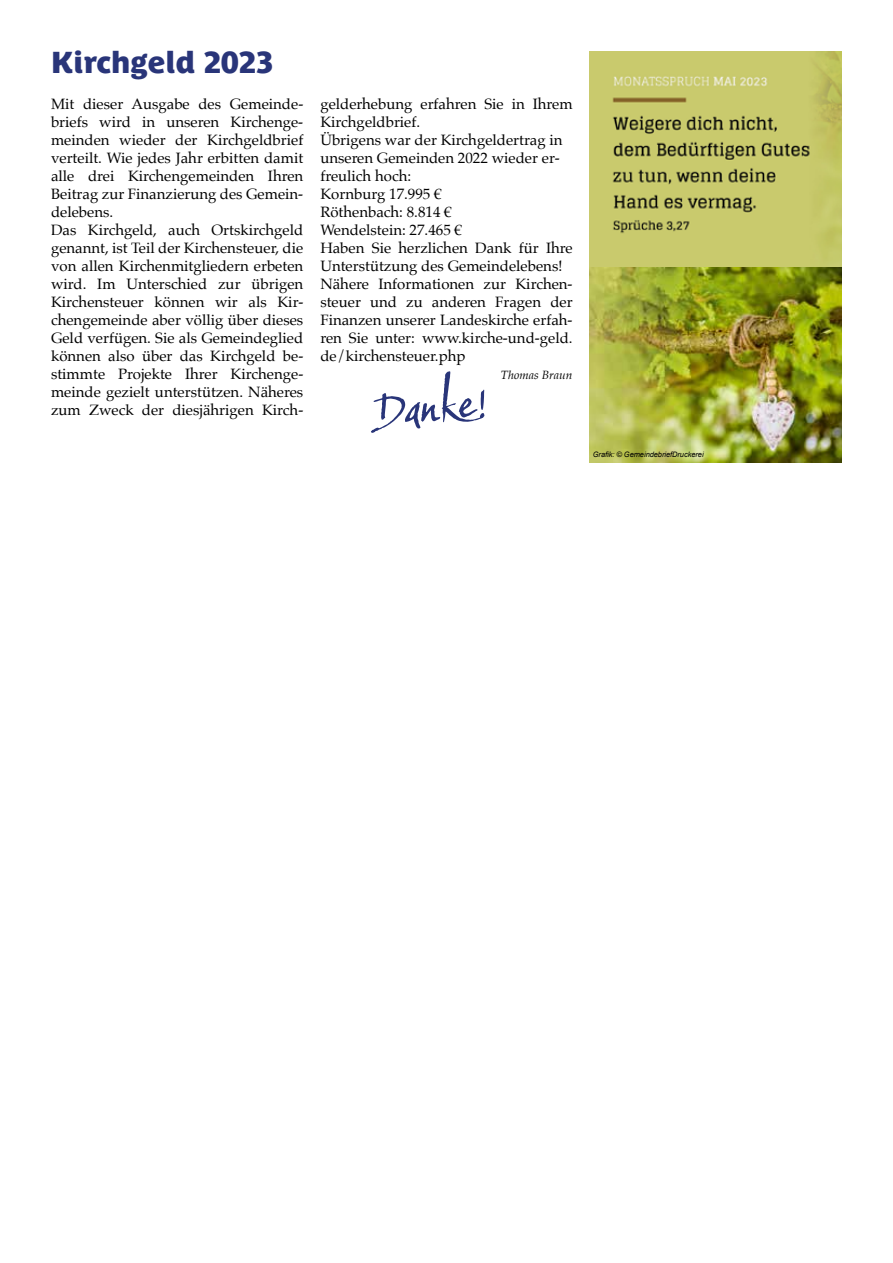
<style>
.page{position:relative;width:893px;height:1263px;background:#fff}
.page>*{position:absolute;margin:0;border:0;box-sizing:border-box;transform-origin:0 0}
.t1{font:50.4px "Baka Too";color:#293579}
.t2{font:30px "Parisine Plus Std Sombre";color:#293579}
.t3{font:15px/18px "Palatino";color:#000}
.t4{font:italic 12px "Palatino";color:#000}
.t5{font:italic 7.5px "Arial";letter-spacing:-.01em;color:#000}
</style>
<div class="page">
<img style="left:590px;top:51px;width:252px;height:216px">
<img style="left:590px;top:267px;width:252px;height:195px">
<h2 class="t2" style="left:51px;top:45px;width:224px">Kirchgeld 2023</h2>
<p class="t3" style="left:51px;top:95px;width:254px">Mit dieser Ausgabe des Gemeinde&shy;briefs wird in unseren Kirchenge&shy;meinden wieder der Kirchgeldbrief verteilt. Wie jedes Jahr erbitten damit alle drei Kirchengemeinden Ihren Beitrag zur Finanzierung des Gemein&shy;delebens.<br>Das Kirchgeld, auch Ortskirchgeld genannt, ist Teil der Kirchensteuer, die von allen Kirchenmitgliedern erbeten wird. Im Unterschied zur übrigen Kirchensteuer können wir als Kir&shy;chengemeinde aber völlig über dieses Geld verfügen. Sie als Gemeindeglied können also über das Kirchgeld be&shy;stimmte Projekte Ihrer Kirchenge&shy;meinde gezielt unterstützen. Näheres zum Zweck der diesjährigen Kirch-</p>
<p class="t3" style="left:320px;top:95px;width:254px">gelderhebung erfahren Sie in Ihrem<br>Kirchgeldbrief.<br>Übrigens war der Kirchgeldertrag in unseren Gemeinden 2022 wieder er&shy;freulich hoch:<br>Kornburg 17.995 €<br>Röthenbach: 8.814 €<br>Wendelstein: 27.465 €<br>Haben Sie herzlichen Dank für Ihre<br>Unterstützung des Gemeindelebens!<br>Nähere Informationen zur Kirchen&shy;steuer und zu anderen Fragen der<br>Finanzen unserer Landeskirche erfah&shy;ren Sie unter: www.kirche-und-geld. de/kirchensteuer.php</p>
<h1 class="t1" style="left:374px;top:379px;width:112px;rotate:-5deg">Danke!</h1>
<p class="t4" style="left:501px;top:365px;width:73px">Thomas Braun</p>
<p class="t5" style="left:593px;top:449px;width:112px">Grafik: © GemeindebriefDruckerei</p>
</div>
